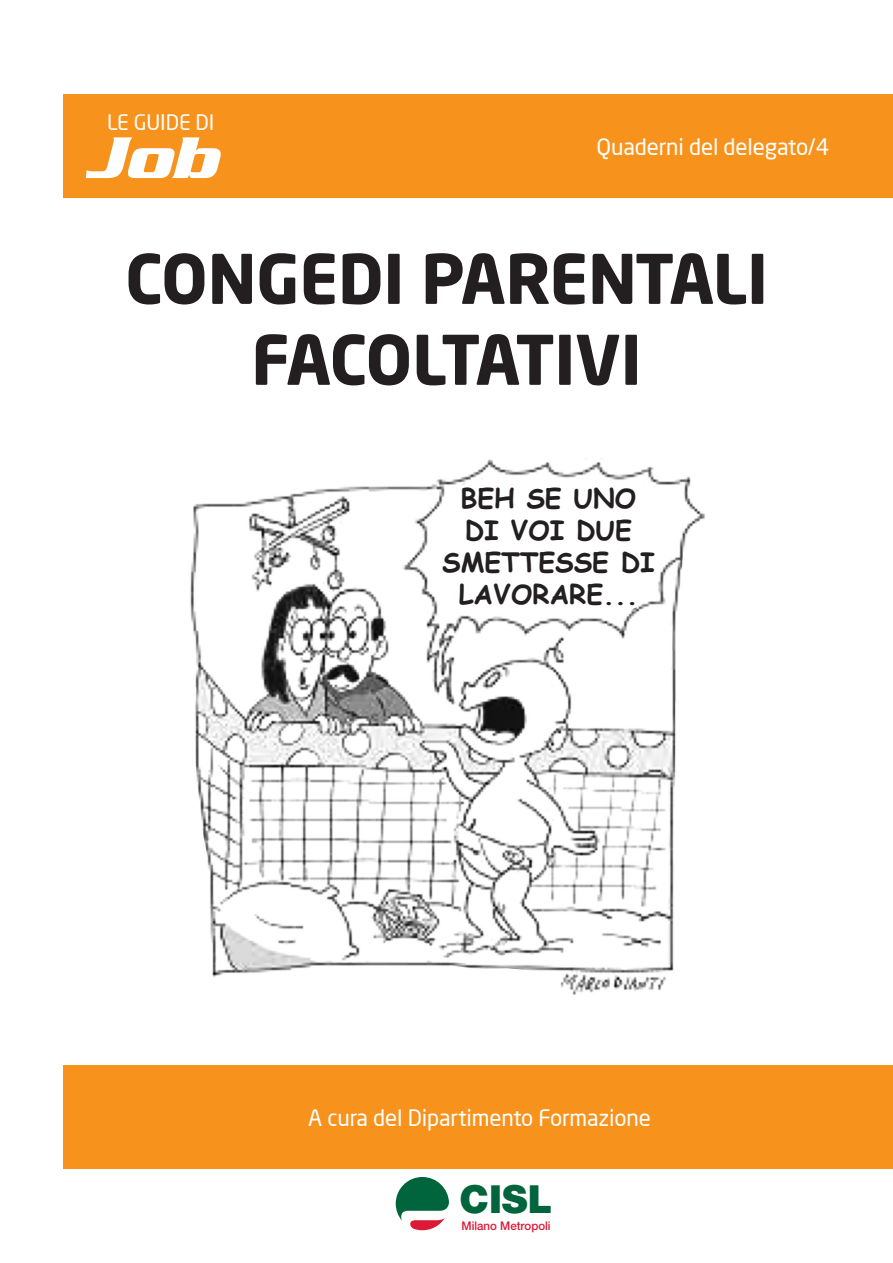
<style>
.page{position:relative;width:893px;height:1263px;background:#fff}
.page>*{position:absolute;margin:0;border:0;box-sizing:border-box;transform-origin:0 0}
.t1{font:700 67.5px "Neo Sans Pro";letter-spacing:-.015em;color:#231f20}
.t2{font:italic 700 63.6px "Serpentine";color:#fff;scale:1.04 1}
.t3{font:900 38.7px "Helvetica Neue";color:#00643d}
.t4{font:700 26.85px "Comic Sans MS";color:#231f20}
.t5{font:22.35px "Neo Sans Pro";letter-spacing:-.005em;color:#fff}
.t6{font:21px "Neo Sans Pro";letter-spacing:-.005em;color:#fff}
.t7{font:19.05px "Lucida Grande";color:#fff;scale:.9 1}
.t8{font:500 12px "Helvetica Neue";color:#dc1a36;scale:.96 1}
</style>
<div class="page">
<svg style="left:396px;top:1177px;width:53px;height:53px"></svg>
<div style="left:64px;top:94px;width:829px;height:103px;background:#f7931d"></div>
<div style="left:64px;top:1065px;width:829px;height:104px;background:#f7931d"></div>
<img style="left:190px;top:458px;width:515px;height:537px">
<p class="t6" style="left:107px;top:109px;width:109px">LE GUIDE DI</p>
<p class="t7" style="left:102px;top:112px;width:136px">I QUADERNI DI</p>
<p class="t2" style="left:85px;top:121px;width:128px">Job</p>
<p class="t5" style="left:597px;top:133px;width:234px">Quaderni del delegato/4</p>
<p class="t1" style="left:125px;top:236px;width:644px">CONGEDI PARENTALI</p>
<p class="t1" style="left:251px;top:316px;width:392px">FACOLTATIVI</p>
<p class="t4" style="left:461px;top:478px;width:177px">BEH SE UNO</p>
<p class="t4" style="left:465px;top:510px;width:169px">DI VOI DUE</p>
<p class="t4" style="left:442px;top:543px;width:214px">SMETTESSE DI</p>
<p class="t4" style="left:459px;top:575px;width:181px">LAVORARE...</p>
<p class="t5" style="left:308px;top:1104px;width:344px">A cura del Dipartimento Formazione</p>
<p class="t3" style="left:460px;top:1176px;width:94px">CISL</p>
<p class="t8" style="left:461px;top:1218px;width:94px">Milano Metropoli</p>
</div>
